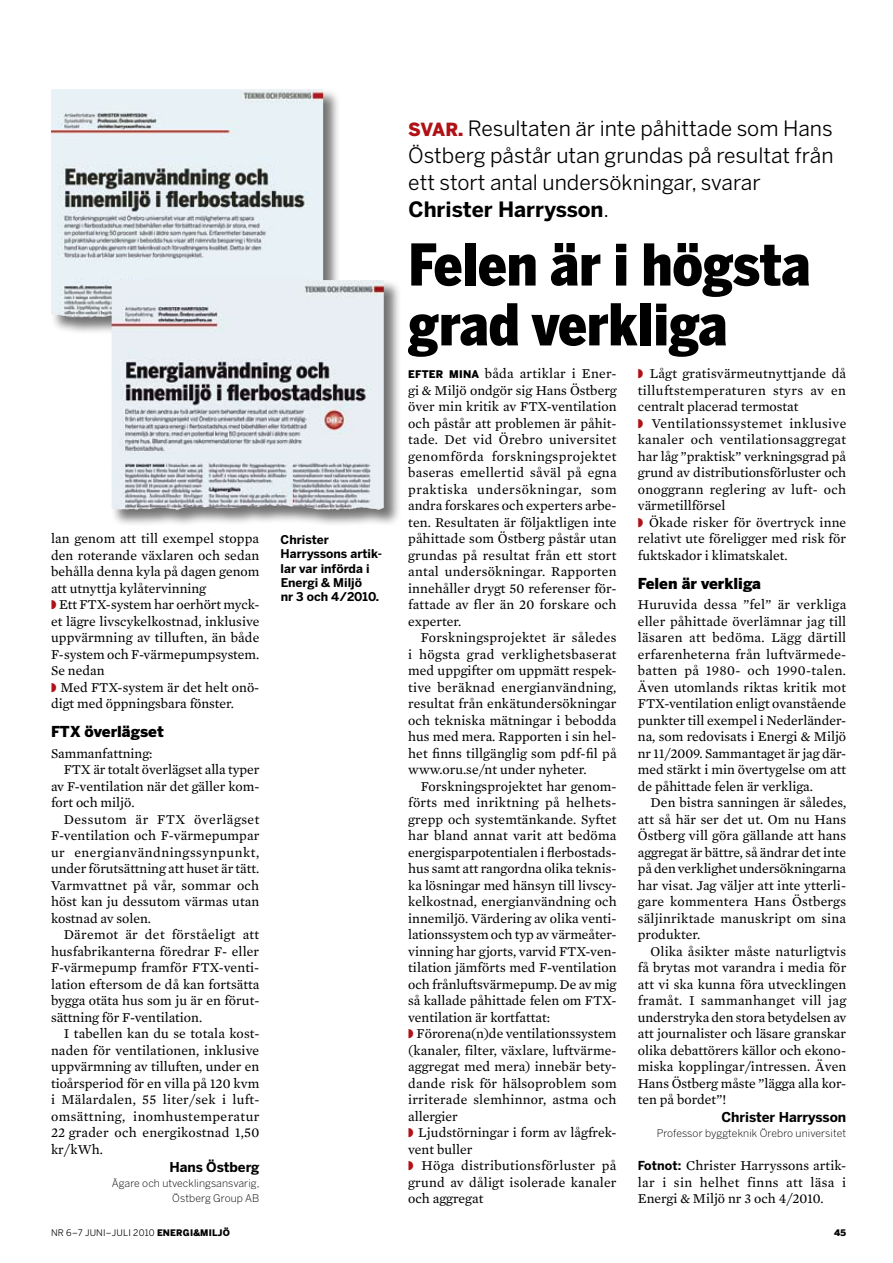
<style>
.page{position:relative;width:893px;height:1263px;background:#fff}
.page>*{position:absolute;margin:0;border:0;box-sizing:border-box;transform-origin:0 0}
.t1{font:900 57px/59.8px "Benton Sans Cond";letter-spacing:-.005em;color:#000}
.t2{font:21px/27px "Benton Sans";color:#000}
.t3{font:900 15px "Benton Sans";color:#000}
.t4{font:13.8px/16.5px "Mercury Text G2";color:#000;text-align:justify}
.t5{font:13.8px "Mercury Text G2";letter-spacing:.02em;color:#000}
.t6{font:13.8px "Mercury Text G2";letter-spacing:.04em;color:#000}
.t7{font:13.8px "Mercury Text G2";letter-spacing:.03em;color:#000}
.t8{font:13.8px "Mercury Text G2";letter-spacing:.025em;color:#000}
.t9{font:13.8px "Mercury Text G2";letter-spacing:.035em;color:#000}
.t10{font:700 13.5px "Benton Sans";letter-spacing:-.005em;color:#000}
.t11{font:700 12px/14.2px "Benton Sans";color:#000}
.t12{font:300 10.5px/15px "Benton Sans";letter-spacing:.01em;color:#000;text-align:right}
.t13{font:9px "Benton Sans";letter-spacing:.02em;color:#000}
.t14{font:900 9px "Benton Sans";color:#000}
.s1{font-weight:900;font-size:18px;color:#b01116}
.s2{font-weight:700}
.s3{font-family:"Benton Sans";font-weight:900;font-size:10.5px}
.s4{font-family:"Benton Sans";font-weight:700;font-size:12.3px}
.s5{font-weight:900}
</style>
<div class="page">
<div style="left:50px;top:88px;width:290px;height:247px;background:#000;opacity:.55"></div>
<img style="left:51px;top:89px;width:44px;height:229px">
<div style="left:111px;top:279px;width:290px;height:248px;background:#000;opacity:.55"></div>
<img style="left:112px;top:280px;width:55px;height:230px">
<p class="t4" style="left:51px;top:530px;width:210px">lan genom att till exempel stoppa den roterande växlaren och sedan behålla denna kyla på dagen genom att utnyttja kylåtervinning</p>
<p class="t4" style="left:51px;top:596px;width:210px;text-indent:8px">Ett FTX-system har oerhört myck&shy;et lägre livscykelkostnad, inklusive uppvärmning av tilluften, än både F-system och F-värmepumpsystem.<br>Se nedan</p>
<p class="t4" style="left:51px;top:679px;width:210px;text-indent:10px">Med FTX-system är det helt onö&shy;digt med öppningsbara fönster.</p>
<p class="t3" style="left:51px;top:723px;width:114px">FTX överlägset</p>
<p class="t4" style="left:51px;top:745px;width:103px">Sammanfattning:</p>
<p class="t4" style="left:64px;top:761px;width:197px">FTX är totalt överlägset alla typer</p>
<p class="t4" style="left:51px;top:778px;width:210px">av F-ventilation när det gäller kom-</p>
<p class="t4" style="left:51px;top:794px;width:85px">fort och miljö.</p>
<p class="t9" style="left:64px;top:811px;width:197px">Dessutom är FTX överlägset</p>
<p class="t4" style="left:51px;top:827px;width:210px">F-ventilation och F-värmepumpar</p>
<p class="t6" style="left:51px;top:844px;width:210px">ur energianvändningssynpunkt,</p>
<p class="t4" style="left:51px;top:860px;width:210px">under förutsättning att huset är tätt.</p>
<p class="t5" style="left:51px;top:877px;width:210px">Varmvattnet på vår, sommar och</p>
<p class="t4" style="left:51px;top:893px;width:210px">höst kan ju dessutom värmas utan</p>
<p class="t4" style="left:51px;top:910px;width:102px">kostnad av solen.</p>
<p class="t8" style="left:64px;top:926px;width:197px">Däremot är det förståeligt att</p>
<p class="t4" style="left:51px;top:943px;width:210px">husfabrikanterna föredrar F- eller</p>
<p class="t4" style="left:51px;top:959px;width:210px">F-värmepump framför FTX-venti-</p>
<p class="t4" style="left:51px;top:976px;width:210px">lation eftersom de då kan fortsätta</p>
<p class="t4" style="left:51px;top:992px;width:210px">bygga otäta hus som ju är en förut-</p>
<p class="t4" style="left:51px;top:1009px;width:153px">sättning för F-ventilation.</p>
<p class="t4" style="left:64px;top:1025px;width:197px">I tabellen kan du se totala kost-</p>
<p class="t4" style="left:51px;top:1042px;width:210px">naden för ventilationen, inklusive</p>
<p class="t4" style="left:51px;top:1058px;width:210px">uppvärmning av tilluften, under en</p>
<p class="t4" style="left:51px;top:1075px;width:210px">tioårsperiod för en villa på 120 kvm</p>
<p class="t5" style="left:51px;top:1091px;width:210px">i Mälardalen, 55 liter/sek i luft-</p>
<p class="t7" style="left:51px;top:1108px;width:210px">omsättning, inomhustemperatur</p>
<p class="t4" style="left:51px;top:1124px;width:210px">22 grader och energikostnad 1,50</p>
<p class="t4" style="left:51px;top:1141px;width:53px">kr/kWh.</p>
<p class="t10" style="left:169px;top:1159px;width:92px">Hans Östberg</p>
<p class="t12" style="left:112px;top:1175px;width:149px">Ägare och utvecklingsansvarig,<br>Östberg Group AB</p>
<p class="t11" style="left:281px;top:532px;width:103px">Christer<br>Harryssons artik&shy;lar var införda i<br>Energi &amp; Miljö<br>nr 3 och 4/2010.</p>
<h2 class="t2" style="left:408px;top:114px;width:427px"><span class="s1">svar.</span> Resultaten är inte påhittade som Hans Östberg påstår utan grundas på resultat från ett stort antal undersökningar, svarar <span class="s2">Christer Harrysson</span>.</h2>
<h1 class="t1" style="left:408px;top:234px;width:404px">Felen är i högsta grad verkliga</h1>
<p class="t4" style="left:408px;top:365px;width:210px"><span class="s3">Efter mina</span> båda artiklar i Ener&shy;gi &amp; Miljö ondgör sig Hans Östberg över min kritik av FTX-ventilation och påstår att problemen är påhit&shy;tade. Det vid Örebro universitet genomförda forskningsprojektet baseras emellertid såväl på egna praktiska undersökningar, som andra forskares och experters arbe&shy;ten. Resultaten är följaktligen inte påhittade som Östberg påstår utan grundas på resultat från ett stort antal undersökningar. Rapporten innehåller drygt 50 referenser för&shy;fattade av fler än 20 forskare och experter.</p>
<p class="t4" style="left:408px;top:629px;width:210px;text-indent:13px">Forskningsprojektet är således i högsta grad verklighetsbaserat med uppgifter om uppmätt respek&shy;tive beräknad energianvändning, resultat från enkätundersökningar och tekniska mätningar i bebodda hus med mera. Rapporten i sin hel&shy;het finns tillgänglig som pdf-fil på www.oru.se/nt under nyheter.</p>
<p class="t4" style="left:408px;top:778px;width:210px;text-indent:13px">Forskningsprojektet har genom&shy;förts med inriktning på helhets&shy;grepp och systemtänkande. Syftet har bland annat varit att bedöma energisparpotentialen i flerbostads&shy;hus samt att rangordna olika teknis&shy;ka lösningar med hänsyn till livscy&shy;kelkostnad, energianvändning och innemiljö. Värdering av olika venti&shy;lationssystem och typ av värmeåter&shy;vinning har gjorts, varvid FTX-ven&shy;tilation jämförts med F-ventilation och frånluftsvärmepump. De av mig så kallade påhittade felen om FTX&shy;ventilation är kortfattat:</p>
<p class="t4" style="left:408px;top:1025px;width:210px;text-indent:8px">Förorena(n)de ventilationssystem (kanaler, filter, växlare, luftvärme&shy;aggregat med mera) innebär bety&shy;dande risk för hälsoproblem som irriterade slemhinnor, astma och allergier</p>
<p class="t4" style="left:408px;top:1124px;width:210px;text-indent:10px">Ljudstörningar i form av lågfrek&shy;vent buller</p>
<p class="t4" style="left:408px;top:1157px;width:210px;text-indent:13px">Höga distributionsförluster på grund av dåligt isolerade kanaler och aggregat</p>
<p class="t4" style="left:638px;top:365px;width:210px;text-indent:12px">Lågt gratisvärmeutnyttjande då tilluftstemperaturen styrs av en centralt placerad termostat</p>
<p class="t4" style="left:638px;top:415px;width:210px;text-indent:14px">Ventilationssystemet inklusive kanaler och ventilationsaggregat har låg ”praktisk” verkningsgrad på grund av distributionsförluster och onoggrann reglering av luft- och värmetillförsel</p>
<p class="t4" style="left:638px;top:514px;width:210px;text-indent:11px">Ökade risker för övertryck inne relativt ute föreligger med risk för fuktskador i klimatskalet.</p>
<p class="t3" style="left:638px;top:574px;width:125px">Felen är verkliga</p>
<p class="t4" style="left:638px;top:596px;width:210px">Huruvida dessa ”fel” är verkliga eller påhittade överlämnar jag till läsaren att bedöma. Lägg därtill erfarenheterna från luftvärmede&shy;batten på 1980- och 1990-talen.<br>Även utomlands riktas kritik mot FTX-ventilation enligt ovanstående punkter till exempel i Nederländer&shy;na, som redovisats i Energi &amp; Miljö nr 11/2009. Sammantaget är jag där&shy;med stärkt i min övertygelse om att de påhittade felen är verkliga.</p>
<p class="t4" style="left:638px;top:794px;width:210px;text-indent:13px">Den bistra sanningen är således, att så här ser det ut. Om nu Hans Östberg vill göra gällande att hans aggregat är bättre, så ändrar det inte på den verklighet undersökningarna har visat. Jag väljer att inte ytterli&shy;gare kommentera Hans Östbergs säljinriktade manuskript om sina produkter.</p>
<p class="t4" style="left:638px;top:943px;width:210px;text-indent:13px">Olika åsikter måste naturligtvis få brytas mot varandra i media för att vi ska kunna föra utvecklingen framåt. I sammanhanget vill jag understryka den stora betydelsen av att journalister och läsare granskar olika debattörers källor och ekono&shy;miska kopplingar/intressen. Även Hans Östberg måste ”lägga alla kor&shy;ten på bordet”!</p>
<p class="t10" style="left:721px;top:1109px;width:126px">Christer Harrysson</p>
<p class="t12" style="left:657px;top:1126px;width:191px">Professor byggteknik Örebro universitet</p>
<p class="t4" style="left:638px;top:1157px;width:210px"><span class="s4">Fotnot:</span> Christer Harryssons artik&shy;lar i sin helhet finns att läsa i Energi &amp; Miljö nr 3 och 4/2010.</p>
<p class="t13" style="left:51px;top:1227px;width:180px">nr 6–7 juni–juli 2010 <span class="s5">Energi&amp;Miljö</span></p>
<p class="t14" style="left:834px;top:1227px;width:14px">45</p>
</div>
